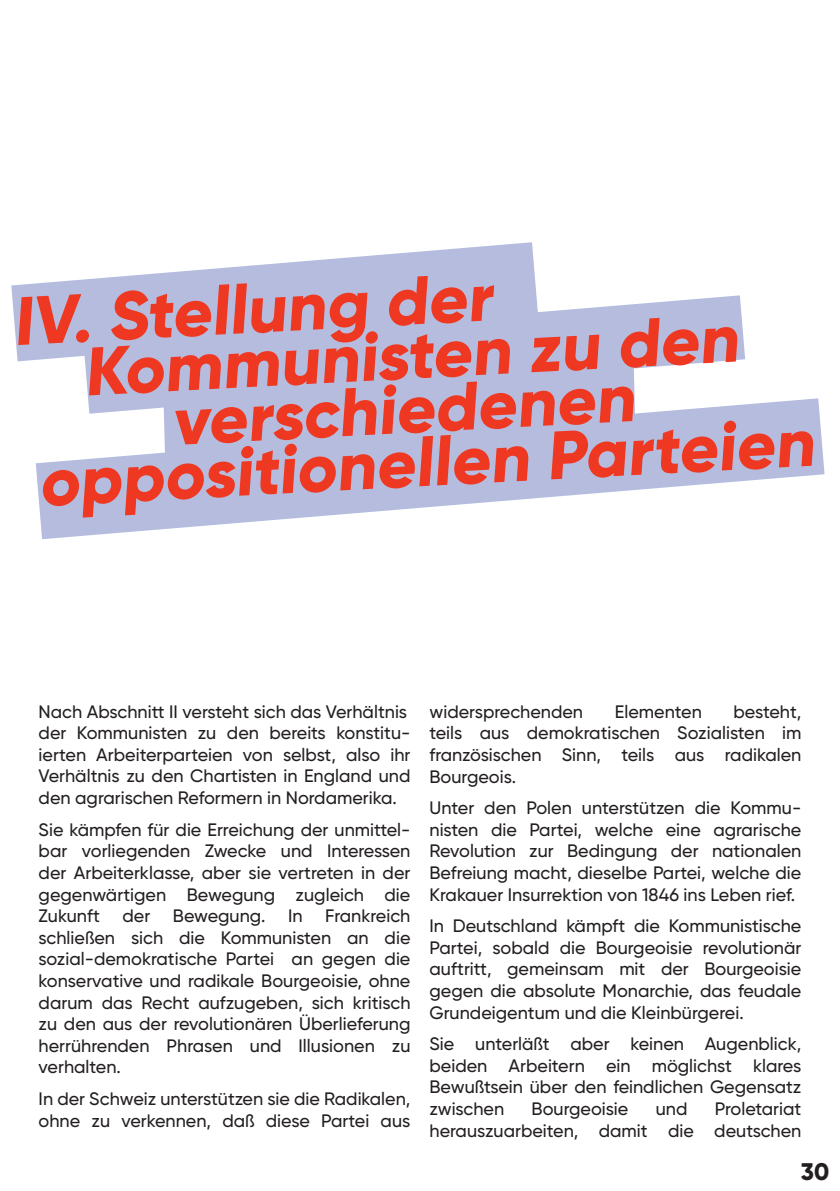
<style>
.page{position:relative;width:840px;height:1191px;background:#fff}
.page>*{position:absolute;margin:0;border:0;box-sizing:border-box;transform-origin:0 0}
.t1{font:800 68px "Gilroy";color:#ef3822}
.t2{font:800 24px "Gilroy";color:#231f20}
.t3{font:500 18px/21.6px "Gilroy";color:#231f20;text-align:justify}
</style>
<div class="page">
<svg style="left:36px;top:398px;width:788px;height:141px;fill:#b6bcde"></svg>
<div style="left:163px;top:414px;width:472px;height:40px;background:#b6bcde"></div>
<svg style="left:84px;top:295px;width:660px;height:119px;fill:#b6bcde"></svg>
<svg style="left:11px;top:242px;width:527px;height:119px;fill:#b6bcde"></svg>
<h1 class="t1" style="left:11px;top:279px;width:480px;rotate:-3deg">IV. Stellung der</h1>
<h1 class="t1" style="left:81px;top:329px;width:656px;rotate:-3deg">Kommunisten zu den</h1>
<h1 class="t1" style="left:169px;top:378px;width:464px;rotate:-3deg">verschiedenen</h1>
<h1 class="t1" style="left:36px;top:439px;width:777px;rotate:-3deg">oppositionellen Parteien</h1>
<p class="t3" style="left:39px;top:700px;width:373px;text-align:left">Nach Abschnitt II versteht sich das Verhältnis der Kommunisten zu den bereits konstitu&shy;ierten Arbeiterparteien von selbst, also ihr Verhältnis zu den Chartisten in England und den agrarischen Reformern in Nordamerika.</p>
<p class="t3" style="left:39px;top:818px;width:373px">Sie kämpfen für die Erreichung der unmittel&shy;bar vorliegenden Zwecke und Interessen der Arbeiterklasse, aber sie vertreten in der gegenwärtigen Bewegung zugleich die Zukunft der Bewegung. In Frankreich schließen sich die Kommunisten an die sozial-demokratische Partei an gegen die konservative und radikale Bourgeoisie, ohne darum das Recht aufzugeben, sich kritisch zu den aus der revolutionären Überlieferung herrührenden Phrasen und Illusionen zu verhalten.</p>
<p class="t3" style="left:39px;top:1087px;width:373px">In der Schweiz unterstützen sie die Radikalen, ohne zu verkennen, daß diese Partei aus</p>
<p class="t3" style="left:429px;top:700px;width:155px">widersprechenden</p>
<p class="t3" style="left:614px;top:700px;width:88px">Elementen</p>
<p class="t3" style="left:429px;top:700px;width:373px;text-indent:304px">besteht, teils aus demokratischen Sozialisten im französischen Sinn, teils aus radikalen Bourgeois.</p>
<p class="t3" style="left:429px;top:797px;width:373px">Unter den Polen unterstützen die Kommu&shy;nisten die Partei, welche eine agrarische Revolution zur Bedingung der nationalen Befreiung macht, dieselbe Partei, welche die Krakauer Insurrektion von 1846 ins Leben rief.</p>
<p class="t3" style="left:429px;top:915px;width:373px">In Deutschland kämpft die Kommunistische Partei, sobald die Bourgeoisie revolutionär auftritt, gemeinsam mit der Bourgeoisie gegen die absolute Monarchie, das feudale Grundeigentum und die Kleinbürgerei.</p>
<p class="t3" style="left:429px;top:1033px;width:373px">Sie unterläßt aber keinen Augenblick, beiden Arbeitern ein möglichst klares Bewußtsein über den feindlichen Gegensatz zwischen</p>
<p class="t3" style="left:429px;top:1097px;width:373px;text-align:right">Proletariat<br>herauszuarbeiten, damit die deutschen</p>
<p class="t3" style="left:531px;top:1097px;width:98px">Bourgeoisie</p>
<p class="t3" style="left:655px;top:1097px;width:33px">und</p>
<h2 class="t2" style="left:800px;top:1156px;width:30px">30</h2>
</div>
